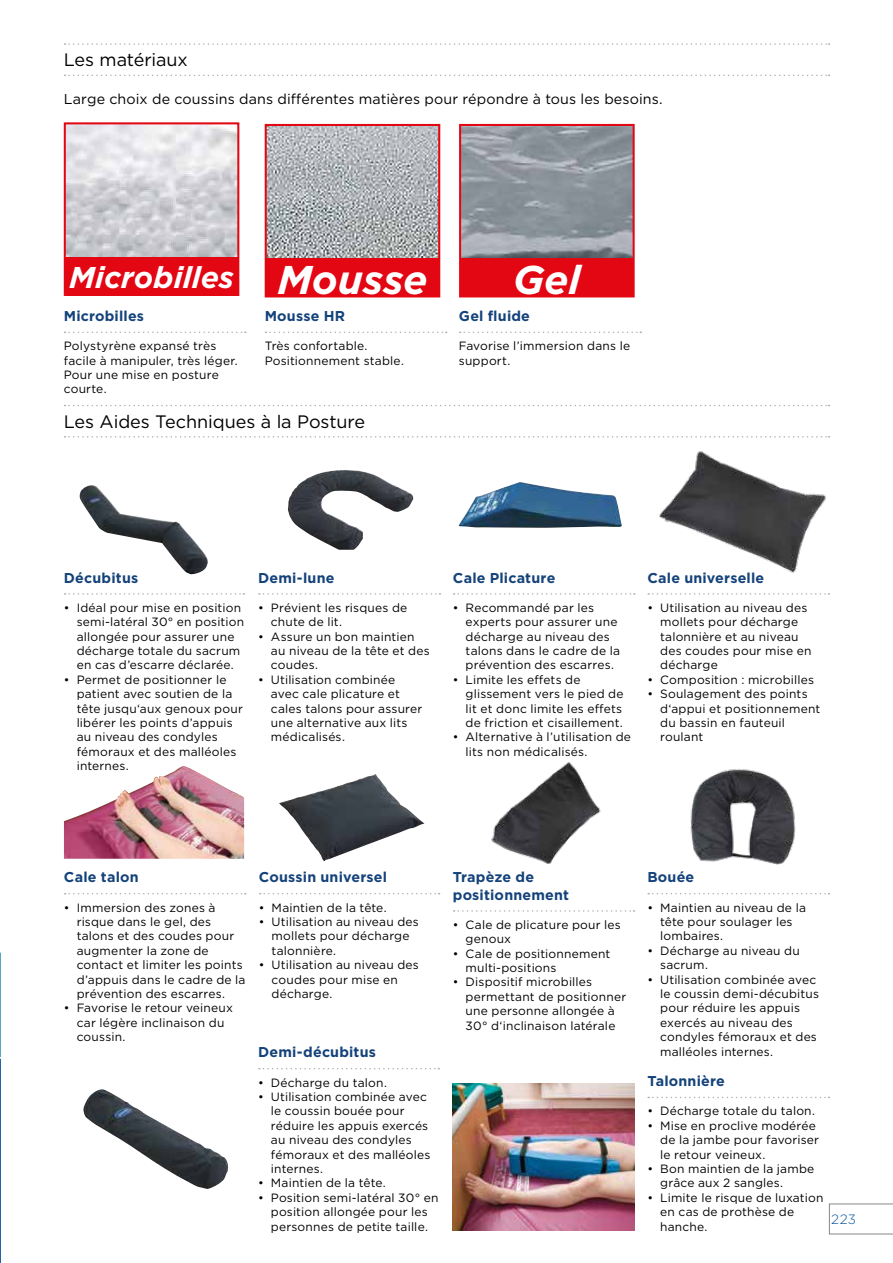
<style>
.page{position:relative;width:893px;height:1263px;background:#fff}
.page>*{position:absolute;margin:0;border:0;box-sizing:border-box;transform-origin:0 0}
.t1{font:italic 700 40.05px "Gotham";color:#fff}
.t2{font:italic 700 30px "Gotham";color:#fff}
.t3{font:18px "Gotham";letter-spacing:-.005em;color:#000}
.t4{font:700 14.25px/17.2px "Gotham";letter-spacing:.015em;color:#14427a}
.t5{font:14.25px "Gotham";letter-spacing:.01em;color:#000}
.t6{font:300 13.5px "Gotham";color:#0755a0}
.t7{font:12px/14.4px "Gotham";letter-spacing:.015em;color:#000}
.s1{font-size:40.05px}
</style>
<div class="page">
<svg style="left:0;top:952px;width:1px;height:311px"></svg>
<img style="left:67px;top:125px;width:169px;height:132px">
<div style="left:64px;top:122px;width:175px;height:174px;border:2px solid #e30613"></div>
<div style="left:65px;top:257px;width:173px;height:39px;background:#e30613"></div>
<img style="left:268px;top:127px;width:169px;height:132px">
<div style="left:265px;top:124px;width:175px;height:173px;border:2px solid #e30613"></div>
<div style="left:266px;top:259px;width:173px;height:38px;background:#e30613"></div>
<img style="left:462px;top:127px;width:170px;height:132px">
<div style="left:459px;top:124px;width:176px;height:173px;border:2px solid #e30613"></div>
<div style="left:460px;top:259px;width:173px;height:38px;background:#e30613"></div>
<img style="left:79px;top:485px;width:129px;height:90px">
<img style="left:458px;top:482px;width:164px;height:46px">
<img style="left:659px;top:436px;width:171px;height:137px">
<img style="left:279px;top:774px;width:146px;height:87px">
<img style="left:690px;top:769px;width:106px;height:95px">
<img style="left:288px;top:470px;width:125px;height:80px">
<img style="left:83px;top:1089px;width:145px;height:100px">
<img style="left:453px;top:1084px;width:182px;height:146px">
<img style="left:64px;top:766px;width:180px;height:93px">
<img style="left:491px;top:762px;width:110px;height:102px">
<svg style="left:65px;top:43px;width:764px;height:2px"></svg>
<svg style="left:65px;top:75px;width:764px;height:1px"></svg>
<svg style="left:65px;top:332px;width:181px;height:1px"></svg>
<svg style="left:265px;top:332px;width:182px;height:1px"></svg>
<svg style="left:460px;top:332px;width:181px;height:1px"></svg>
<svg style="left:65px;top:405px;width:764px;height:1px"></svg>
<svg style="left:65px;top:436px;width:764px;height:2px"></svg>
<svg style="left:65px;top:593px;width:179px;height:2px"></svg>
<svg style="left:259px;top:593px;width:181px;height:2px"></svg>
<svg style="left:454px;top:593px;width:181px;height:2px"></svg>
<svg style="left:648px;top:593px;width:181px;height:2px"></svg>
<svg style="left:260px;top:893px;width:180px;height:1px"></svg>
<svg style="left:648px;top:893px;width:181px;height:1px"></svg>
<svg style="left:259px;top:1068px;width:180px;height:1px"></svg>
<svg style="left:648px;top:1097px;width:181px;height:1px"></svg>
<svg style="left:65px;top:893px;width:181px;height:1px"></svg>
<svg style="left:454px;top:910px;width:180px;height:2px"></svg>
<svg style="left:829px;top:1204px;width:64px;height:30px"></svg>
<h3 class="t3" style="left:64px;top:48px;width:126px">Les matériaux</h3>
<p class="t5" style="left:64px;top:90px;width:600px">Large choix de coussins dans différentes matières pour répondre à tous les besoins.</p>
<h2 class="t2" style="left:69px;top:258px;width:360px">Microbilles <span class="s1">Mousse</span></h2>
<h1 class="t1" style="left:513px;top:253px;width:69px">Gel</h1>
<p class="t4" style="left:64px;top:307px;width:82px">Microbilles</p>
<p class="t7" style="left:64px;top:338px;width:175px">Polystyrène expansé très facile à manipuler, très léger.<br>Pour une mise en posture courte.</p>
<p class="t4" style="left:265px;top:307px;width:82px">Mousse HR</p>
<p class="t7" style="left:265px;top:338px;width:141px">Très confortable.<br>Positionnement stable.</p>
<h3 class="t3" style="left:64px;top:410px;width:303px">Les Aides Techniques à la Posture</h3>
<p class="t4" style="left:459px;top:307px;width:73px">Gel fluide</p>
<p class="t7" style="left:459px;top:338px;width:173px">Favorise l’immersion dans le support.</p>
<p class="t4" style="left:64px;top:569px;width:76px">Décubitus</p>
<p class="t7" style="left:77px;top:600px;width:169px;text-indent:-13px">• Idéal pour mise en position semi-latéral 30° en position allongée pour assurer une décharge totale du sacrum en cas d’escarre déclarée.</p>
<p class="t7" style="left:77px;top:672px;width:168px;text-indent:-13px">• Permet de positionner le patient avec soutien de la tête jusqu‘aux genoux pour libérer les points d’appuis au niveau des condyles fémoraux et des malléoles internes.</p>
<p class="t4" style="left:258px;top:569px;width:78px">Demi-lune</p>
<p class="t7" style="left:271px;top:600px;width:138px;text-indent:-13px">• Prévient les risques de chute de lit.</p>
<p class="t7" style="left:271px;top:629px;width:160px;text-indent:-13px">• Assure un bon maintien au niveau de la tête et des coudes.</p>
<p class="t7" style="left:271px;top:672px;width:153px;text-indent:-13px">• Utilisation combinée avec cale plicature et cales talons pour assurer une alternative aux lits médicalisés.</p>
<p class="t4" style="left:453px;top:569px;width:104px">Cale Plicature</p>
<p class="t7" style="left:466px;top:600px;width:156px;text-indent:-13px">• Recommandé par les experts pour assurer une décharge au niveau des talons dans le cadre de la prévention des escarres.</p>
<p class="t7" style="left:466px;top:672px;width:159px;text-indent:-13px">• Limite les effets de glissement vers le pied de lit et donc limite les effets de friction et cisaillement.</p>
<p class="t7" style="left:466px;top:730px;width:167px;text-indent:-13px">• Alternative à l’utilisation de lits non médicalisés.</p>
<p class="t4" style="left:647px;top:569px;width:118px">Cale universelle</p>
<p class="t7" style="left:660px;top:600px;width:153px;text-indent:-13px">• Utilisation au niveau des mollets pour décharge talonnière et au niveau des coudes pour mise en décharge</p>
<p class="t7" style="left:647px;top:672px;width:168px">• Composition : microbilles</p>
<p class="t7" style="left:660px;top:686px;width:162px;text-indent:-13px">• Soulagement des points d‘appui et positionnement du bassin en fauteuil roulant</p>
<p class="t4" style="left:64px;top:868px;width:76px">Cale talon</p>
<p class="t7" style="left:77px;top:900px;width:170px;text-indent:-13px">• Immersion des zones à risque dans le gel, des talons et des coudes pour augmenter la zone de contact et limiter les points d’appuis dans le cadre de la prévention des escarres.</p>
<p class="t7" style="left:77px;top:1001px;width:158px;text-indent:-13px">• Favorise le retour veineux car légère inclinaison du coussin.</p>
<p class="t4" style="left:259px;top:868px;width:130px">Coussin universel</p>
<p class="t7" style="left:259px;top:900px;width:129px">• Maintien de la tête.</p>
<p class="t7" style="left:272px;top:914px;width:149px;text-indent:-13px">• Utilisation au niveau des mollets pour décharge talonnière.</p>
<p class="t7" style="left:272px;top:957px;width:149px;text-indent:-13px">• Utilisation au niveau des coudes pour mise en décharge.</p>
<p class="t4" style="left:453px;top:868px;width:118px">Trapèze de positionnement</p>
<p class="t7" style="left:466px;top:917px;width:157px;text-indent:-13px">• Cale de plicature pour les genoux</p>
<p class="t7" style="left:466px;top:946px;width:146px;text-indent:-13px">• Cale de positionnement multi-positions</p>
<p class="t7" style="left:466px;top:975px;width:162px;text-indent:-13px">• Dispositif microbilles permettant de positionner une personne allongée à<br>30° d‘inclinaison latérale</p>
<p class="t4" style="left:647px;top:868px;width:48px">Bouée</p>
<p class="t7" style="left:660px;top:900px;width:147px;text-indent:-13px">• Maintien au niveau de la tête pour soulager les lombaires.</p>
<p class="t7" style="left:660px;top:943px;width:141px;text-indent:-13px">• Décharge au niveau du sacrum.</p>
<p class="t7" style="left:660px;top:972px;width:160px;text-indent:-13px">• Utilisation combinée avec le coussin demi-décubitus pour réduire les appuis exercés au niveau des condyles fémoraux et des</p>
<p class="t4" style="left:258px;top:1043px;width:119px">Demi-décubitus</p>
<p class="t7" style="left:660px;top:1044px;width:115px">malléoles internes.</p>
<p class="t7" style="left:258px;top:1075px;width:130px">• Décharge du talon.</p>
<p class="t7" style="left:271px;top:1089px;width:161px;text-indent:-13px">• Utilisation combinée avec le coussin bouée pour réduire les appuis exercés au niveau des condyles fémoraux et des malléoles internes.</p>
<p class="t7" style="left:258px;top:1176px;width:129px">• Maintien de la tête.</p>
<p class="t7" style="left:258px;top:1190px;width:182px;text-align:center">• Position semi-latéral 30° en position allongée pour les personnes de petite taille.</p>
<p class="t4" style="left:647px;top:1072px;width:79px">Talonnière</p>
<p class="t7" style="left:647px;top:1104px;width:169px">• Décharge totale du talon.</p>
<p class="t7" style="left:660px;top:1118px;width:160px;text-indent:-13px">• Mise en proclive modérée de la jambe pour favoriser le retour veineux.</p>
<p class="t7" style="left:660px;top:1161px;width:156px;text-indent:-13px">• Bon maintien de la jambe grâce aux 2 sangles.</p>
<p class="t7" style="left:660px;top:1190px;width:165px;text-indent:-13px">• Limite le risque de luxation en cas de prothèse de hanche.</p>
<p class="t6" style="left:831px;top:1211px;width:26px">223</p>
</div>
